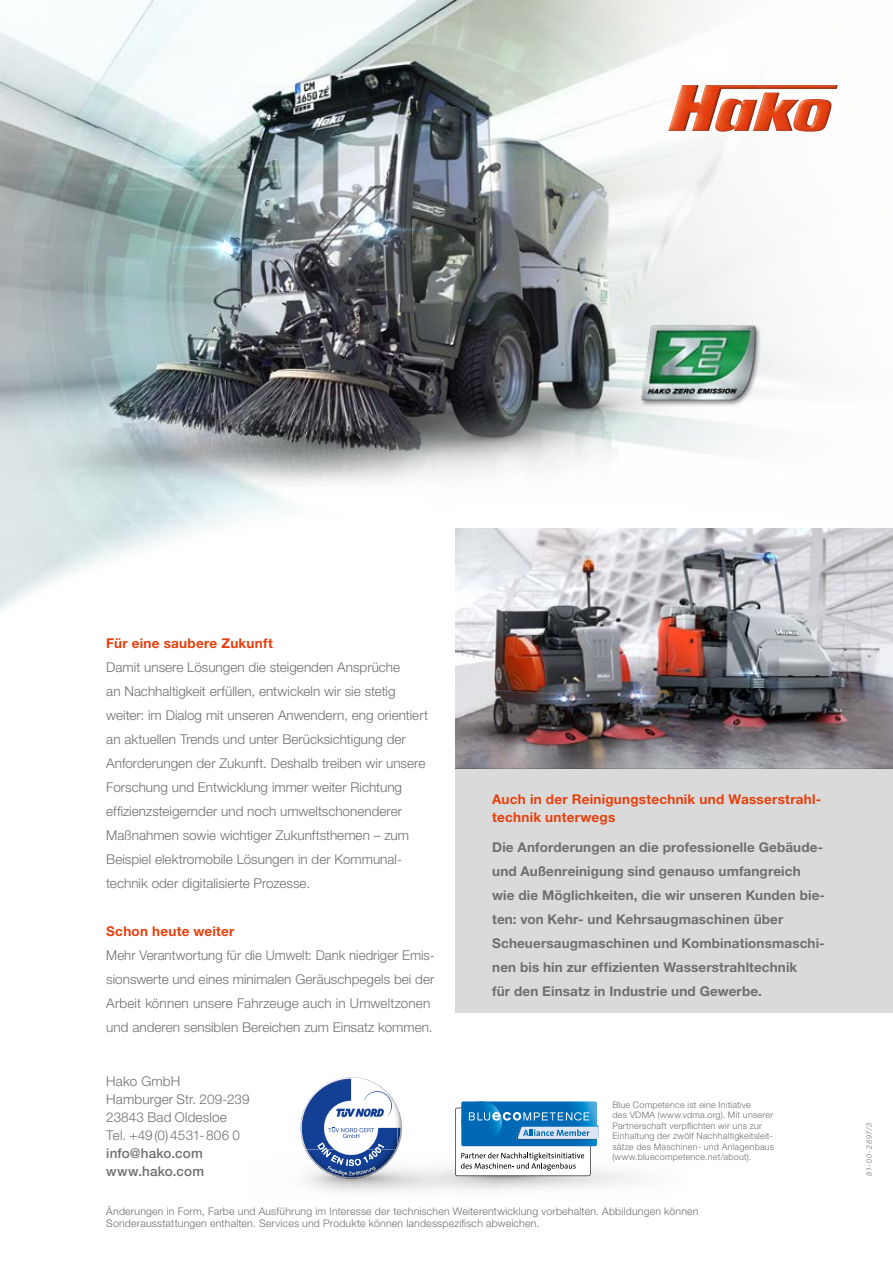
<style>
.page{position:relative;width:893px;height:1263px;background:#fff}
.page>*{position:absolute;margin:0;border:0;box-sizing:border-box;transform-origin:0 0}
.t1{font:300 13.5px/24px "Helvetica Neue LT Std";color:#6f6f6e}
.t2{font:700 13.5px/24px "Helvetica Neue LT Std";letter-spacing:.01em;color:#6f6f6e}
.t3{font:700 13.5px/18px "Helvetica Neue LT Std";letter-spacing:.02em;color:#e73f0c}
.t4{font:500 13.5px/18px "Helvetica Neue LT Std";letter-spacing:.01em;color:#6f6f6e}
.t5{font:300 10.5px/12px "Helvetica Neue LT Std";letter-spacing:.02em;color:#6f6f6e}
.t6{font:300 9px/10.5px "Helvetica Neue LT Std";letter-spacing:.025em;color:#6f6f6e}
.t7{font:italic 300 7.5px "Helvetica Neue LT Std";letter-spacing:.085em;color:#6f6f6e}
</style>
<div class="page">
<img style="left:0;top:0;width:762px;height:352px">
<img style="left:0;top:352px;width:738px;height:259px">
<img style="left:455px;top:528px;width:438px;height:240px">
<div style="left:455px;top:768px;width:438px;height:245px;background:#dadada"></div>
<img style="left:591px;top:293px;width:217px;height:144px">
<svg style="left:455px;top:1101px;width:143px;height:75px"></svg>
<div style="left:299px;top:1076px;width:104px;height:104px;background:#000;opacity:.44"></div>
<img style="left:668px;top:85px;width:170px;height:47px">
<p class="t3" style="left:106px;top:634px;width:168px">Für eine saubere Zukunft</p>
<p class="t1" style="left:106px;top:655px;width:323px">Damit unsere Lösungen die steigenden Ansprüche<br>an Nachhaltigkeit erfüllen, entwickeln wir sie stetig weiter: im Dialog mit unseren Anwendern, eng orientiert an aktuellen Trends und unter Berücksichtigung der Anforderungen der Zukunft. Deshalb treiben wir unsere Forschung und Entwicklung immer weiter Richtung effizienzsteigernder und noch umweltschonenderer Maßnahmen sowie wichtiger Zukunftsthemen – zum Beispiel elektromobile Lösungen in der Kommunal&shy;technik oder digitalisierte Prozesse.</p>
<p class="t3" style="left:106px;top:922px;width:130px">Schon heute weiter</p>
<p class="t1" style="left:106px;top:943px;width:330px">Mehr Verantwortung für die Umwelt: Dank niedriger Emis&shy;sionswerte und eines minimalen Geräuschpegels bei der Arbeit können unsere Fahrzeuge auch in Umweltzonen und anderen sensiblen Bereichen zum Einsatz kommen.</p>
<p class="t3" style="left:492px;top:790px;width:331px">Auch in der Reinigungstechnik und Wasserstrahl&shy;technik unterwegs</p>
<p class="t2" style="left:492px;top:835px;width:334px">Die Anforderungen an die professionelle Gebäude&shy;und Außenreinigung sind genauso umfangreich wie die Möglichkeiten, die wir unseren Kunden bie&shy;ten: von Kehr- und Kehrsaugmaschinen über Scheuersaugmaschinen und Kombinationsmaschi&shy;nen bis hin zur effizienten Wasserstrahltechnik<br>für den Einsatz in Industrie und Gewerbe.</p>
<p class="t1" style="left:106px;top:1072px;width:145px;line-height:18px">Hako GmbH<br>Hamburger Str. 209-239<br>23843 Bad Oldesloe<br>Tel. +49(0)4531-806 0</p>
<p class="t4" style="left:106px;top:1144px;width:99px">info@hako.com www.hako.com</p>
<p class="t5" style="left:106px;top:1205px;width:594px">Änderungen in Form, Farbe und Ausführung im Interesse der technischen Weiterentwicklung vorbehalten. Abbildungen können<br>Sonderausstattungen enthalten. Services und Produkte können landesspezifisch abweichen.</p>
<p class="t6" style="left:612px;top:1099px;width:163px">Blue Competence ist eine Initiative<br>des VDMA (www.vdma.org). Mit unserer Partnerschaft verpflichten wir uns zur Einhaltung der zwölf Nachhaltigkeitsleit&shy;sätze des Maschinen- und Anlagenbaus (www.bluecompetence.net/about).</p>
<p class="t7" style="left:865px;top:1176px;width:55px;rotate:-90deg">81-00-2897/3</p>
</div>
